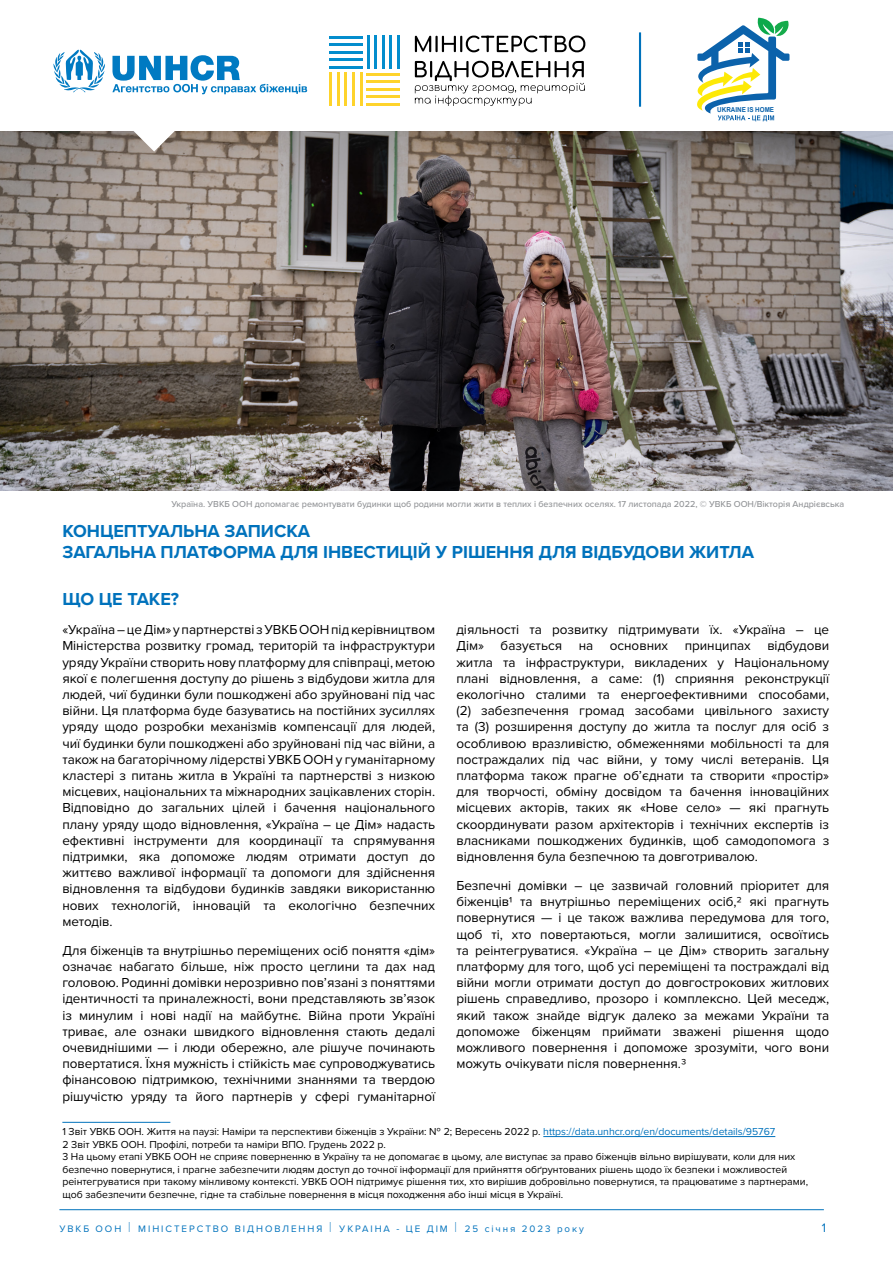
<style>
.page{position:relative;width:893px;height:1263px;background:#fff}
.page>*{position:absolute;margin:0;border:0;box-sizing:border-box;transform-origin:0 0}
.t1{font:700 18px/21.6px "Proxima Nova";color:#0072bc}
.t2{font:13.5px/16.2px "Proxima Nova";color:#000;text-align:justify}
.t3{font:12.75px "Proxima Nova";color:#0072bc}
.t4{font:10.5px/12.6px "Proxima Nova";color:#000}
.t5{font:9.75px "Proxima Nova";letter-spacing:.2em;color:#0072bc}
.t6{font:500 9px "Proxima Nova";color:#939598}
.t7{font:700 6.75px "Arial";color:#0b62ab;scale:.92 1}
.s1{color:#0072bc}
.s2{font-family:"Proxima Nova T";font-weight:100;font-size:15px}
</style>
<div class="page">
<hr style="left:59px;top:1209px;width:765px;height:1px;background:#0072bc">
<img style="left:0;top:131px;width:893px;height:360px">
<hr style="left:62px;top:1122px;width:108px;height:1px;background:#0072bc">
<hr style="left:543px;top:1136px;width:232px;height:1px;background:#0072bc">
<hr style="left:639px;top:32px;width:2px;height:75px;background:#0072bc">
<svg style="left:697px;top:18px;width:93px;height:103px"></svg>
<svg style="left:53px;top:50px;width:52px;height:42px"></svg>
<svg style="left:112px;top:55px;width:195px;height:39px"></svg>
<svg style="left:133px;top:131px;width:42px;height:21px"></svg>
<hr style="left:329px;top:36px;width:33px;height:2px;background:#038dcd">
<hr style="left:329px;top:66px;width:33px;height:3px;background:#038dcd">
<hr style="left:329px;top:51px;width:33px;height:3px;background:#038dcd">
<hr style="left:329px;top:58px;width:33px;height:3px;background:#038dcd">
<hr style="left:329px;top:43px;width:33px;height:3px;background:#038dcd">
<hr style="left:397px;top:36px;width:3px;height:33px;background:#038dcd">
<hr style="left:367px;top:36px;width:2px;height:33px;background:#038dcd">
<hr style="left:382px;top:36px;width:3px;height:33px;background:#038dcd">
<hr style="left:374px;top:36px;width:3px;height:33px;background:#038dcd">
<hr style="left:389px;top:36px;width:3px;height:33px;background:#038dcd">
<hr style="left:367px;top:103px;width:33px;height:3px;background:#fed32b">
<hr style="left:367px;top:73px;width:33px;height:3px;background:#fed32b">
<hr style="left:367px;top:88px;width:33px;height:3px;background:#fed32b">
<hr style="left:367px;top:80px;width:33px;height:3px;background:#fed32b">
<hr style="left:367px;top:95px;width:33px;height:3px;background:#fed32b">
<hr style="left:329px;top:73px;width:3px;height:33px;background:#fed32b">
<hr style="left:360px;top:73px;width:2px;height:33px;background:#fed32b">
<hr style="left:344px;top:73px;width:3px;height:33px;background:#fed32b">
<hr style="left:352px;top:73px;width:3px;height:33px;background:#fed32b">
<hr style="left:337px;top:73px;width:3px;height:33px;background:#fed32b">
<svg style="left:415px;top:36px;width:170px;height:16px"></svg>
<svg style="left:415px;top:61px;width:170px;height:45px"></svg>
<p class="t7" style="left:717px;top:105px;width:63px">UKRAINE IS HOME</p>
<p class="t6" style="left:171px;top:498px;width:674px">Україна. УВКБ ООН допомагає ремонтувати будинки щоб родини могли жити в теплих і безпечних оселях. 17 листопада 2022, © УВКБ ООН/Вікторія Андрієвська</p>
<h1 class="t1" style="left:62px;top:520px;width:693px">КОНЦЕПТУАЛЬНА ЗАПИСКА<br>ЗАГАЛЬНА ПЛАТФОРМА ДЛЯ ІНВЕСТИЦІЙ У РІШЕННЯ ДЛЯ ВІДБУДОВИ ЖИТЛА</h1>
<h1 class="t1" style="left:62px;top:588px;width:118px">ЩО ЦЕ ТАКЕ?</h1>
<p class="t2" style="left:62px;top:621px;width:374px">«Україна – це Дім» у партнерстві з УВКБ ООН під керівництвом Міністерства розвитку громад, територій та інфраструктури уряду України створить нову платформу для співпраці, метою якої є полегшення доступу до рішень з відбудови житла для людей, чиї будинки були пошкоджені або зруйновані під час війни. Ця платформа буде базуватись на постійних зусиллях уряду щодо розробки механізмів компенсації для людей, чиї будинки були пошкоджені або зруйновані під час війни, а також на багаторічному лідерстві УВКБ ООН у гуманітарному кластері з питань житла в Україні та партнерстві з низкою місцевих, національних та міжнародних зацікавлених сторін.<br>Відповідно до загальних цілей і бачення національного плану уряду щодо відновлення, «Україна – це Дім» надасть ефективні інструменти для координації та спрямування підтримки, яка допоможе людям отримати доступ до життєво важливої інформації та допомоги для здійснення відновлення та відбудови будинків завдяки використанню нових технологій, інновацій та екологічно безпечних методів.</p>
<p class="t2" style="left:62px;top:942px;width:374px">Для біженців та внутрішньо переміщених осіб поняття «дім» означає набагато більше, ніж просто цеглини та дах над головою. Родинні домівки нерозривно пов’язані з поняттями ідентичності та приналежності, вони представляють зв’язок із минулим і нові надії на майбутнє. Війна проти Україні триває, але ознаки швидкого відновлення стають дедалі очевиднішими — і люди обережно, але рішуче починають повертатися. Їхня мужність і стійкість має супроводжуватись фінансовою підтримкою, технічними знаннями та твердою рішучістю уряду та його партнерів у сфері гуманітарної</p>
<p class="t2" style="left:456px;top:621px;width:374px">діяльності та розвитку підтримувати їх. «Україна – це Дім» базується на основних принципах відбудови житла та інфраструктури, викладених у Національному плані відновлення, а саме: (1) сприяння реконструкції екологічно сталими та енергоефективними способами, (2) забезпечення громад засобами цивільного захисту та (3) розширення доступу до житла та послуг для осіб з особливою вразливістю, обмеженнями мобільності та для постраждалих під час війни, у тому числі ветеранів. Ця платформа також прагне об’єднати та створити «простір» для творчості, обміну досвідом та бачення інноваційних місцевих акторів, таких як «Нове село» — які прагнуть скоординувати разом архітекторів і технічних експертів із власниками пошкоджених будинків, щоб самодопомога з відновлення була безпечною та довготривалою.</p>
<p class="t2" style="left:456px;top:877px;width:374px">Безпечні домівки – це зазвичай головний пріоритет для біженців1 та внутрішньо переміщених осіб,2 які прагнуть повернутися — і це також важлива передумова для того, щоб ті, хто повертаються, могли залишитися, освоїтись та реінтегруватися. «Україна – це Дім» створить загальну платформу для того, щоб усі переміщені та постраждалі від війни могли отримати доступ до довгострокових житлових рішень справедливо, прозоро і комплексно. Цей меседж, який також знайде відгук далеко за межами України та допоможе біженцям приймати зважені рішення щодо можливого повернення і допоможе зрозуміти, чого вони можуть очікувати після повернення.3</p>
<p class="t4" style="left:62px;top:1125px;width:747px">1 Звіт УВКБ ООН. Життя на паузі: Наміри та перспективи біженців з України: № 2; Вересень 2022 р. <span class="s1">https://data.unhcr.org/en/documents/details/95767<br></span>2 Звіт УВКБ ООН. Профілі, потреби та наміри ВПО. Грудень 2022 р.<br>3 На цьому етапі УВКБ ООН не сприяє поверненню в Україну та не допомагає в цьому, але виступає за право біженців вільно вирішувати, коли для них безпечно повернутися, і прагне забезпечити людям доступ до точної інформації для прийняття обґрунтованих рішень щодо їх безпеки і можливостей реінтегруватися при такому мінливому контексті. УВКБ ООН підтримує рішення тих, хто вирішив добровільно повернутися, та працюватиме з партнерами, щоб забезпечити безпечне, гідне та стабільне повернення в місця походження або інші місця в Україні.</p>
<p class="t5" style="left:59px;top:1221px;width:526px">УВКБ ООН <span class="s2">I</span> МІНІСТЕРСТВО ВІДНОВЛЕННЯ <span class="s2">I</span> УКРАІНА - ЦЕ ДІМ <span class="s2">I</span> 25 січня 2023 року</p>
<p class="t3" style="left:822px;top:1218px;width:6px">1</p>
</div>
